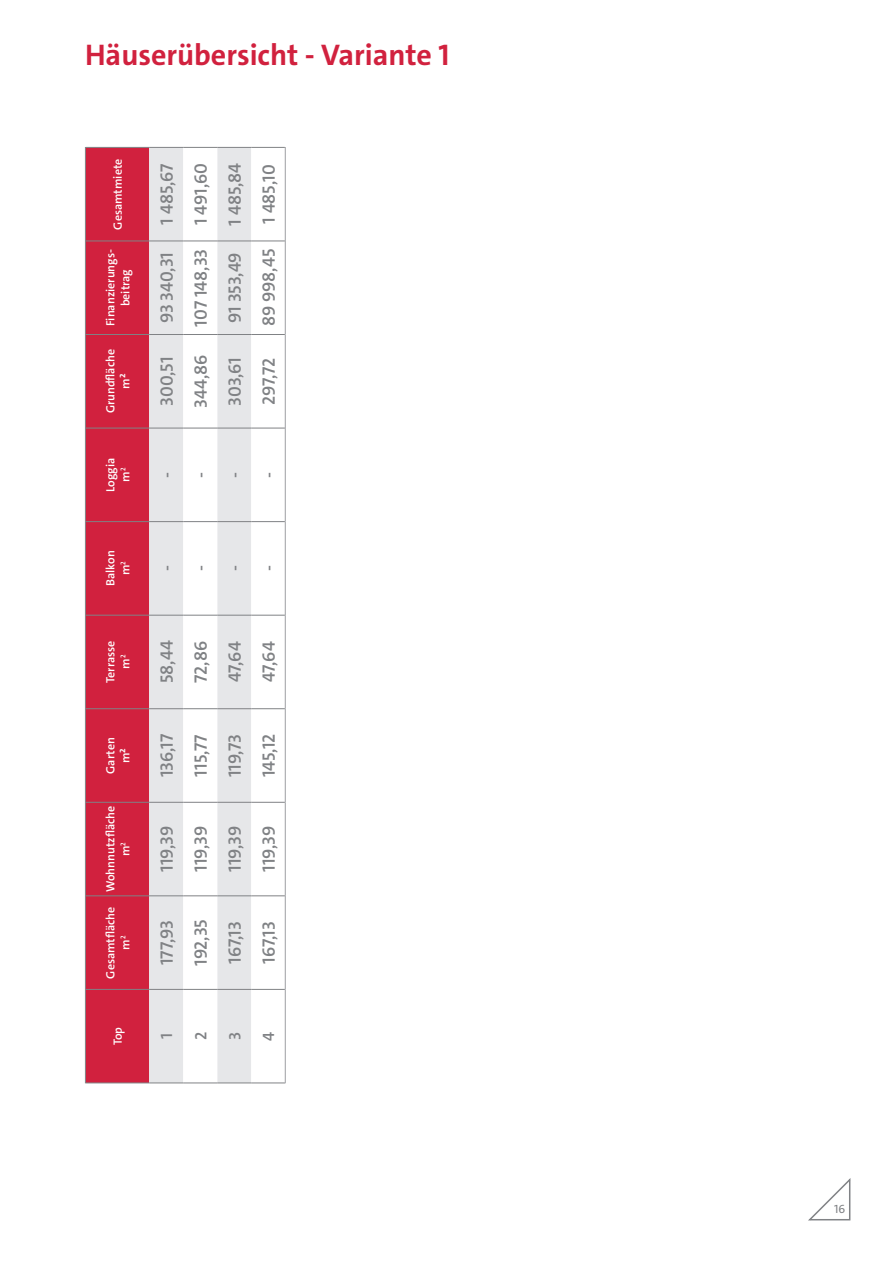
<style>
.page{position:relative;width:893px;height:1263px;background:#fff}
.page>*{position:absolute;margin:0;border:0;box-sizing:border-box;transform-origin:0 0}
.t1{font:700 30px "The Sans";color:#d1213e}
.t2{font:600 18px "The Sans";color:#808285}
.t3{font:600 16.5px "The Sans";color:#808285}
.t4{font:600 12px/15px "The Sans";color:#fff;text-align:center}
.t5{font:12px "The Sans";color:#808285}
</style>
<div class="page">
<svg style="left:808px;top:1178px;width:43px;height:43px"></svg>
<div style="left:86px;top:148px;width:63px;height:934px;background:#d1213e"></div>
<div style="left:149px;top:148px;width:34px;height:934px;background:#e6e7e9"></div>
<svg style="left:183px;top:148px;width:102px;height:934px"></svg>
<hr style="left:85px;top:989px;width:1px;height:94px;background:#808285">
<hr style="left:86px;top:1082px;width:63px;height:1px;background:#808285">
<hr style="left:85px;top:896px;width:1px;height:93px;background:#808285">
<hr style="left:86px;top:989px;width:63px;height:1px;background:#808285">
<hr style="left:85px;top:802px;width:1px;height:94px;background:#808285">
<hr style="left:86px;top:895px;width:63px;height:1px;background:#808285">
<hr style="left:85px;top:709px;width:1px;height:93px;background:#808285">
<hr style="left:86px;top:802px;width:63px;height:1px;background:#808285">
<hr style="left:85px;top:615px;width:1px;height:94px;background:#808285">
<hr style="left:86px;top:708px;width:63px;height:1px;background:#808285">
<hr style="left:85px;top:522px;width:1px;height:93px;background:#808285">
<hr style="left:86px;top:615px;width:63px;height:1px;background:#808285">
<hr style="left:85px;top:428px;width:1px;height:94px;background:#808285">
<hr style="left:86px;top:521px;width:63px;height:1px;background:#808285">
<hr style="left:85px;top:334px;width:1px;height:94px;background:#808285">
<hr style="left:86px;top:428px;width:63px;height:1px;background:#808285">
<hr style="left:85px;top:241px;width:1px;height:93px;background:#808285">
<hr style="left:86px;top:334px;width:63px;height:1px;background:#808285">
<hr style="left:85px;top:147px;width:1px;height:94px;background:#808285">
<hr style="left:86px;top:241px;width:63px;height:1px;background:#808285">
<hr style="left:86px;top:147px;width:63px;height:1px;background:#808285">
<hr style="left:149px;top:1082px;width:34px;height:1px;background:#808285">
<hr style="left:149px;top:989px;width:34px;height:1px;background:#808285">
<hr style="left:149px;top:895px;width:34px;height:1px;background:#808285">
<hr style="left:149px;top:802px;width:34px;height:1px;background:#808285">
<hr style="left:149px;top:708px;width:34px;height:1px;background:#808285">
<hr style="left:149px;top:615px;width:34px;height:1px;background:#808285">
<hr style="left:149px;top:521px;width:34px;height:1px;background:#808285">
<hr style="left:149px;top:428px;width:34px;height:1px;background:#808285">
<hr style="left:149px;top:334px;width:34px;height:1px;background:#808285">
<hr style="left:149px;top:241px;width:34px;height:1px;background:#808285">
<hr style="left:149px;top:147px;width:34px;height:1px;background:#808285">
<hr style="left:183px;top:1082px;width:34px;height:1px;background:#808285">
<hr style="left:183px;top:989px;width:34px;height:1px;background:#808285">
<hr style="left:183px;top:895px;width:34px;height:1px;background:#808285">
<hr style="left:183px;top:802px;width:34px;height:1px;background:#808285">
<hr style="left:183px;top:708px;width:34px;height:1px;background:#808285">
<hr style="left:183px;top:615px;width:34px;height:1px;background:#808285">
<hr style="left:183px;top:521px;width:34px;height:1px;background:#808285">
<hr style="left:183px;top:428px;width:34px;height:1px;background:#808285">
<hr style="left:183px;top:334px;width:34px;height:1px;background:#808285">
<hr style="left:183px;top:241px;width:34px;height:1px;background:#808285">
<hr style="left:183px;top:147px;width:34px;height:1px;background:#808285">
<hr style="left:217px;top:1082px;width:34px;height:1px;background:#808285">
<hr style="left:217px;top:989px;width:34px;height:1px;background:#808285">
<hr style="left:217px;top:895px;width:34px;height:1px;background:#808285">
<hr style="left:217px;top:802px;width:34px;height:1px;background:#808285">
<hr style="left:217px;top:708px;width:34px;height:1px;background:#808285">
<hr style="left:217px;top:615px;width:34px;height:1px;background:#808285">
<hr style="left:217px;top:521px;width:34px;height:1px;background:#808285">
<hr style="left:217px;top:428px;width:34px;height:1px;background:#808285">
<hr style="left:217px;top:334px;width:34px;height:1px;background:#808285">
<hr style="left:217px;top:241px;width:34px;height:1px;background:#808285">
<hr style="left:217px;top:147px;width:34px;height:1px;background:#808285">
<hr style="left:251px;top:1082px;width:34px;height:1px;background:#808285">
<hr style="left:251px;top:989px;width:34px;height:1px;background:#808285">
<hr style="left:251px;top:895px;width:34px;height:1px;background:#808285">
<hr style="left:251px;top:802px;width:34px;height:1px;background:#808285">
<hr style="left:251px;top:708px;width:34px;height:1px;background:#808285">
<hr style="left:251px;top:615px;width:34px;height:1px;background:#808285">
<hr style="left:251px;top:521px;width:34px;height:1px;background:#808285">
<hr style="left:251px;top:428px;width:34px;height:1px;background:#808285">
<hr style="left:251px;top:334px;width:34px;height:1px;background:#808285">
<hr style="left:251px;top:241px;width:34px;height:1px;background:#808285">
<hr style="left:251px;top:147px;width:34px;height:1px;background:#808285">
<hr style="left:285px;top:989px;width:1px;height:94px;background:#9d9fa2">
<hr style="left:285px;top:896px;width:1px;height:93px;background:#9d9fa2">
<hr style="left:285px;top:802px;width:1px;height:94px;background:#9d9fa2">
<hr style="left:285px;top:709px;width:1px;height:93px;background:#9d9fa2">
<hr style="left:285px;top:615px;width:1px;height:94px;background:#9d9fa2">
<hr style="left:285px;top:522px;width:1px;height:93px;background:#9d9fa2">
<hr style="left:285px;top:428px;width:1px;height:94px;background:#9d9fa2">
<hr style="left:285px;top:334px;width:1px;height:94px;background:#9d9fa2">
<hr style="left:285px;top:241px;width:1px;height:93px;background:#9d9fa2">
<hr style="left:285px;top:147px;width:1px;height:94px;background:#9d9fa2">
<p class="t1" style="left:85px;top:35px;width:366px">Häuserübersicht - Variante 1</p>
<p class="t4" style="left:110px;top:230px;width:72px;rotate:-90deg">Gesamtmiete</p>
<p class="t4" style="left:103px;top:326px;width:79px;rotate:-90deg">Finanzierungs&shy;beitrag</p>
<p class="t4" style="left:103px;top:413px;width:66px;rotate:-90deg">Grundfläche m²</p>
<p class="t4" style="left:103px;top:492px;width:35px;rotate:-90deg">Loggia m<sup>2</sup></p>
<p class="t4" style="left:103px;top:586px;width:37px;rotate:-90deg">Balkon m<sup>2</sup></p>
<p class="t4" style="left:103px;top:683px;width:44px;rotate:-90deg">Terrasse m<sup>2</sup></p>
<p class="t4" style="left:103px;top:774px;width:38px;rotate:-90deg">Garten m²</p>
<p class="t4" style="left:103px;top:892px;width:88px;rotate:-90deg">Wohnnutzfläche</p>
<p class="t4" style="left:118px;top:856px;width:15px;rotate:-90deg">m<sup>2</sup></p>
<p class="t4" style="left:103px;top:978px;width:73px;rotate:-90deg">Gesamtfläche m<sup>2</sup></p>
<p class="t4" style="left:110px;top:1045px;width:20px;rotate:-90deg">Top</p>
<p class="t2" style="left:155px;top:225px;width:62px;rotate:-90deg">1 485,67</p>
<p class="t2" style="left:155px;top:323px;width:72px;rotate:-90deg">93 340,31</p>
<p class="t2" style="left:155px;top:406px;width:50px;rotate:-90deg">300,51</p>
<p class="t2" style="left:189px;top:225px;width:64px;rotate:-90deg">1 491,60</p>
<p class="t2" style="left:189px;top:326px;width:79px;rotate:-90deg">107 148,33</p>
<p class="t2" style="left:189px;top:408px;width:54px;rotate:-90deg">344,86</p>
<p class="t2" style="left:223px;top:226px;width:64px;rotate:-90deg">1 485,84</p>
<p class="t2" style="left:223px;top:323px;width:72px;rotate:-90deg">91 353,49</p>
<p class="t2" style="left:223px;top:405px;width:50px;rotate:-90deg">303,61</p>
<p class="t2" style="left:257px;top:224px;width:61px;rotate:-90deg">1 485,10</p>
<p class="t2" style="left:257px;top:326px;width:79px;rotate:-90deg">89 998,45</p>
<p class="t2" style="left:257px;top:405px;width:48px;rotate:-90deg">297,72</p>
<p class="t2" style="left:155px;top:478px;width:7px;rotate:-90deg">-</p>
<p class="t2" style="left:189px;top:478px;width:7px;rotate:-90deg">-</p>
<p class="t2" style="left:223px;top:478px;width:7px;rotate:-90deg">-</p>
<p class="t2" style="left:257px;top:478px;width:7px;rotate:-90deg">-</p>
<p class="t2" style="left:155px;top:571px;width:7px;rotate:-90deg">-</p>
<p class="t2" style="left:189px;top:571px;width:7px;rotate:-90deg">-</p>
<p class="t2" style="left:223px;top:571px;width:7px;rotate:-90deg">-</p>
<p class="t2" style="left:257px;top:571px;width:7px;rotate:-90deg">-</p>
<p class="t2" style="left:155px;top:683px;width:44px;rotate:-90deg">58,44</p>
<p class="t2" style="left:189px;top:683px;width:43px;rotate:-90deg">72,86</p>
<p class="t2" style="left:223px;top:682px;width:42px;rotate:-90deg">47,64</p>
<p class="t2" style="left:257px;top:682px;width:42px;rotate:-90deg">47,64</p>
<p class="t2" style="left:155px;top:777px;width:45px;rotate:-90deg">136,17</p>
<p class="t2" style="left:189px;top:776px;width:44px;rotate:-90deg">115,77</p>
<p class="t2" style="left:223px;top:777px;width:45px;rotate:-90deg">119,73</p>
<p class="t2" style="left:257px;top:777px;width:45px;rotate:-90deg">145,12</p>
<p class="t2" style="left:155px;top:872px;width:47px;rotate:-90deg">119,39</p>
<p class="t2" style="left:189px;top:872px;width:47px;rotate:-90deg">119,39</p>
<p class="t2" style="left:223px;top:872px;width:47px;rotate:-90deg">119,39</p>
<p class="t2" style="left:257px;top:872px;width:47px;rotate:-90deg">119,39</p>
<p class="t2" style="left:155px;top:965px;width:46px;rotate:-90deg">177,93</p>
<p class="t2" style="left:189px;top:966px;width:48px;rotate:-90deg">192,35</p>
<p class="t2" style="left:223px;top:963px;width:43px;rotate:-90deg">167,13</p>
<p class="t2" style="left:257px;top:963px;width:43px;rotate:-90deg">167,13</p>
<p class="t3" style="left:156px;top:1039px;width:8px;rotate:-90deg">1</p>
<p class="t3" style="left:190px;top:1040px;width:10px;rotate:-90deg">2</p>
<p class="t3" style="left:224px;top:1040px;width:9px;rotate:-90deg">3</p>
<p class="t3" style="left:258px;top:1041px;width:11px;rotate:-90deg">4</p>
<p class="t5" style="left:834px;top:1201px;width:13px">16</p>
</div>
